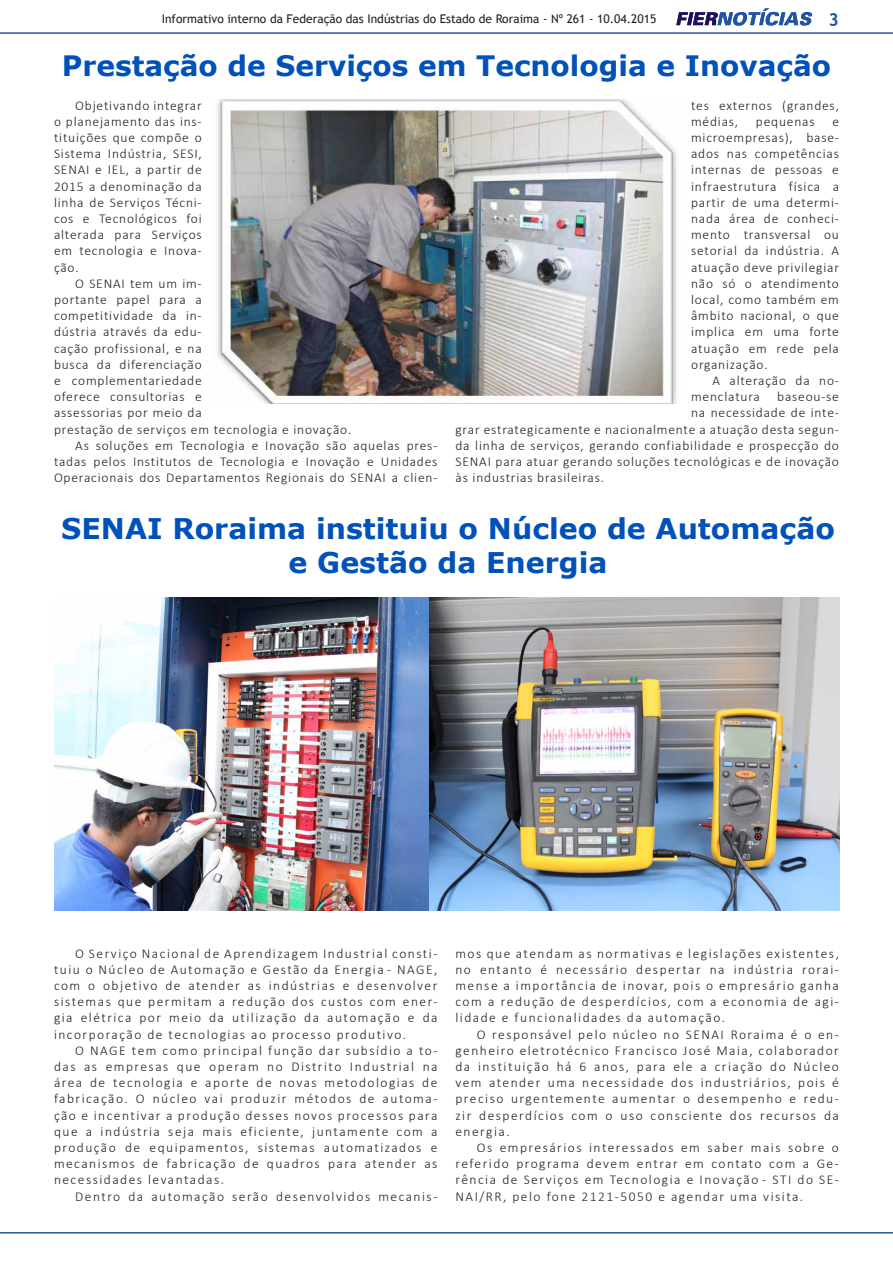
<style>
.page{position:relative;width:893px;height:1263px;background:#fff}
.page>*{position:absolute;margin:0;border:0;box-sizing:border-box;transform-origin:0 0}
.t1{font:700 28.5px/34.2px "Verdana";color:#0051ba;text-align:center}
.t2{font:700 28.05px "Verdana";color:#0051ba}
.t3{font:700 18px "Trebuchet MS";color:#2254a4}
.t4{font:300 13.5px/16.2px "Calibri";letter-spacing:.06em;color:#231f20;text-align:justify}
.t5{font:300 13.5px "Calibri";letter-spacing:.11em;color:#231f20}
.t6{font:12px "Trebuchet MS";color:#231f20}
</style>
<div class="page">
<svg style="left:676px;top:8px;width:136px;height:18px"></svg>
<hr style="left:0;top:32px;width:893px;height:2px;background:#2254a4">
<hr style="left:0;top:1232px;width:893px;height:1px;background:#2254a4">
<img style="left:217px;top:99px;width:460px;height:305px">
<img style="left:54px;top:597px;width:375px;height:313px">
<img style="left:429px;top:597px;width:411px;height:313px">
<p class="t6" style="left:162px;top:11px;width:496px">Informativo interno da Federação das Indústrias do Estado de Roraima - Nº 261 - 10.04.2015</p>
<p class="t3" style="left:828px;top:8px;width:12px">3</p>
<p class="t2" style="left:62px;top:45px;width:771px">Prestação de Serviços em Tecnologia e Inovação</p>
<p class="t4" style="left:54px;top:97px;width:149px;text-indent:21px">Objetivando integrar o planejamento das ins&shy;tituições que compõe o Sistema Indústria, SESI, SENAI e IEL, a partir de 2015 a denominação da linha de Serviços Técni&shy;cos e Tecnológicos foi alterada para Serviços em tecnologia e Inova&shy;ção.</p>
<p class="t4" style="left:54px;top:275px;width:299px;text-align:left;text-indent:21px">O SENAI tem um im-<br>portante papel para a<br>competitividade da in-<br>dústria através da edu-<br>cação profissional, e na<br>busca da diferenciação<br>e complementariedade<br>oferece consultorias e<br>assessorias por meio da<br>prestação de serviços em tecnologia e inovação.</p>
<p class="t4" style="left:54px;top:437px;width:385px;text-indent:21px">As soluções em Tecnologia e Inovação são aquelas pres&shy;tadas pelos Institutos de Tecnologia e Inovação e Unidades Operacionais dos Departamentos Regionais do SENAI a clien-</p>
<p class="t4" style="left:691px;top:97px;width:149px">tes externos (grandes, médias,</p>
<p class="t4" style="left:691px;top:113px;width:149px;text-indent:141px">e microempresas), base&shy;ados nas competências internas de pessoas e infraestrutura física a partir de uma determi&shy;nada área de conheci&shy;mento transversal ou setorial da indústria. A atuação deve privilegiar não só o atendimento local, como também em âmbito nacional, o que implica em uma forte atuação em rede pela organização.</p>
<p class="t4" style="left:691px;top:372px;width:149px;text-indent:21px">A alteração da no&shy;menclatura</p>
<p class="t4" style="left:756px;top:113px;width:60px">pequenas</p>
<p class="t4" style="left:777px;top:388px;width:63px">baseou-se</p>
<p class="t4" style="left:691px;top:405px;width:149px">na necessidade de inte-</p>
<p class="t4" style="left:455px;top:421px;width:385px">grar estrategicamente e nacionalmente a atuação desta segun-</p>
<p class="t4" style="left:455px;top:437px;width:385px">da linha de serviços, gerando confiabilidade e prospecção do</p>
<p class="t4" style="left:455px;top:453px;width:385px">SENAI para atuar gerando soluções tecnológicas e de inovação</p>
<p class="t4" style="left:455px;top:469px;width:150px">às industrias brasileiras.</p>
<p class="t1" style="left:61px;top:511px;width:775px">SENAI Roraima instituiu o Núcleo de Automação e Gestão da Energia</p>
<p class="t4" style="left:54px;top:945px;width:385px;text-indent:21px">O Serviço Nacional de Aprendizagem Industrial consti&shy;tuiu o Núcleo de Automação e Gestão da Energia - NAGE, com o objetivo de atender as indústrias e desenvolver sistemas que permitam a redução dos custos com ener&shy;gia elétrica por meio da utilização da automação e da incorporação de tecnologias ao processo produtivo.</p>
<p class="t4" style="left:54px;top:1042px;width:385px;text-indent:21px">O NAGE tem como principal função dar subsídio a to&shy;das as empresas que operam no Distrito Industrial na área de tecnologia e aporte de novas metodologias de fabricação. O núcleo vai produzir métodos de automa&shy;ção e incentivar a produção desses novos processos para que a indústria seja mais eficiente, juntamente com a produção de equipamentos, sistemas automatizados e mecanismos de fabricação de quadros para atender as necessidades levantadas.</p>
<p class="t5" style="left:75px;top:1188px;width:364px">Dentro da automação serão desenvolvidos mecanis-</p>
<p class="t4" style="left:455px;top:945px;width:385px">mos que atendam as normativas e legislações existentes, no entanto é necessário despertar na indústria rorai&shy;mense a importância de inovar, pois o empresário ganha com a redução de desperdícios, com a economia de agi&shy;lidade e funcionalidades da automação.</p>
<p class="t4" style="left:455px;top:1026px;width:385px;text-indent:21px">O responsável pelo núcleo no SENAI Roraima é o en&shy;genheiro eletrotécnico Francisco José Maia, colaborador da instituição há 6 anos, para ele a criação do Núcleo vem atender uma necessidade dos industriários, pois é preciso urgentemente aumentar o desempenho e redu&shy;zir desperdícios com o uso consciente dos recursos da energia.</p>
<p class="t4" style="left:455px;top:1139px;width:385px;text-indent:21px">Os empresários interessados em saber mais sobre o referido programa devem entrar em contato com a Ge&shy;rência de Serviços em Tecnologia e Inovação - STI do SE-NAI/RR, pelo fone 2121-5050 e agendar uma visita.</p>
</div>
